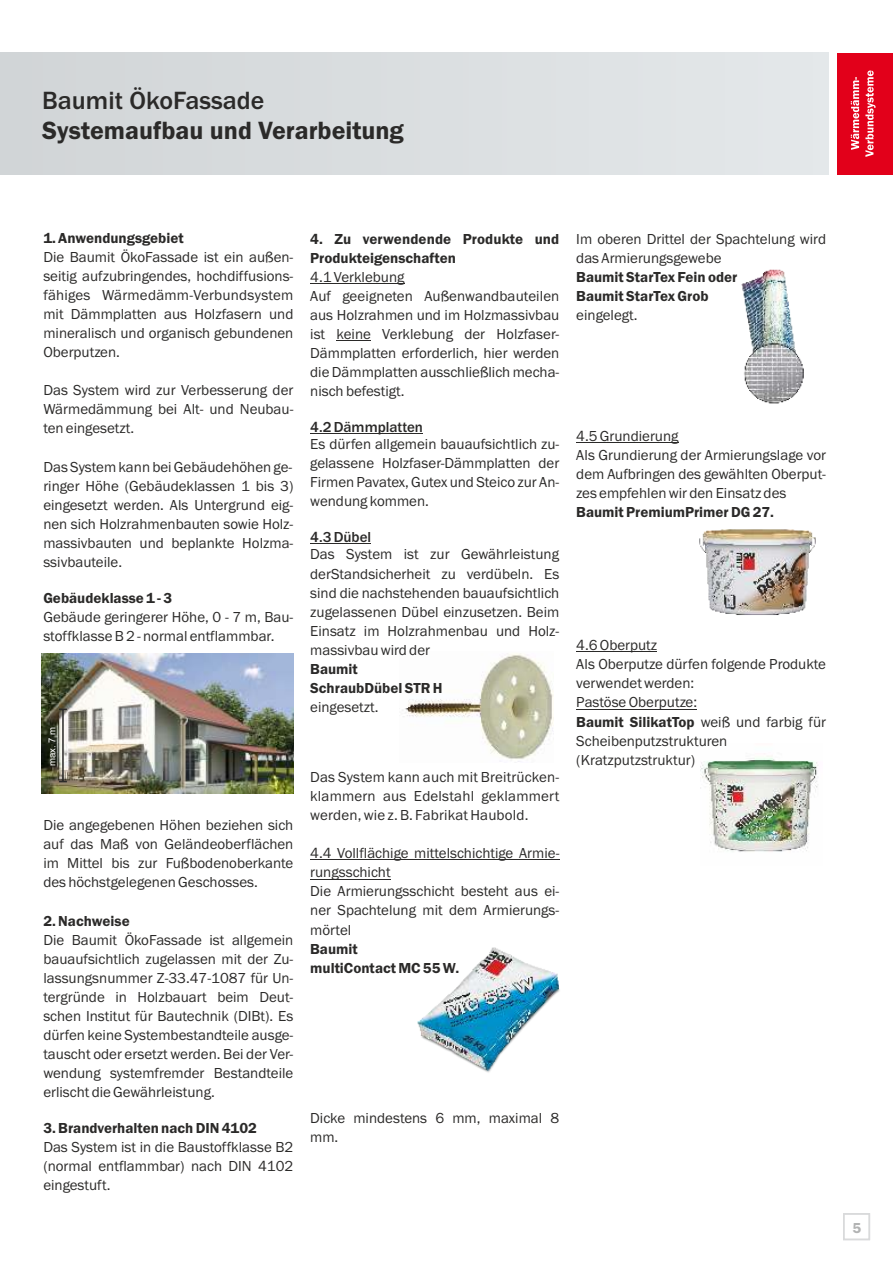
<style>
.page{position:relative;width:893px;height:1263px;background:#fff}
.page>*{position:absolute;margin:0;border:0;box-sizing:border-box;transform-origin:0 0}
.t1{font:25.8px "BM Franklin Gothic URW Dem";color:#2b2a29}
.t2{font:500 25.8px "Franklin Gothic";color:#2b2a29}
.t3{font:15px/19px "BM Franklin Gothic URW Boo";color:#2b2a29;text-align:justify}
.t4{font:15px/19px "BM Franklin Gothic URW Dem";color:#2b2a29}
.t5{font:500 15px "Franklin Gothic";color:#2b2a29}
.t6{font:15px "BM Franklin Gothic URW Dem";color:#b2b3b3}
.t7{font:9.6px "Arial";color:#fefefe}
.s1{font-family:"BM Franklin Gothic URW Boo"}
</style>
<div class="page">
<img style="left:402px;top:653px;width:151px;height:109px">
<hr style="left:310px;top:283px;width:94px;height:1px;background:#2b2a29">
<hr style="left:337px;top:340px;width:34px;height:1px;background:#2b2a29">
<hr style="left:310px;top:433px;width:113px;height:1px;background:#2b2a29">
<hr style="left:310px;top:543px;width:61px;height:1px;background:#2b2a29">
<hr style="left:310px;top:860px;width:249px;height:1px;background:#2b2a29">
<hr style="left:310px;top:879px;width:81px;height:1px;background:#2b2a29">
<img style="left:700px;top:753px;width:118px;height:99px">
<hr style="left:576px;top:442px;width:102px;height:1px;background:#2b2a29">
<hr style="left:576px;top:652px;width:81px;height:1px;background:#2b2a29">
<hr style="left:576px;top:709px;width:121px;height:1px;background:#2b2a29">
<img style="left:417px;top:947px;width:143px;height:126px">
<img style="left:41px;top:654px;width:252px;height:140px">
<img style="left:741px;top:269px;width:63px;height:135px">
<div style="left:0;top:53px;width:828px;height:121px;background:#dadee0"></div>
<div style="left:837px;top:53px;width:56px;height:121px;background:#e2001a"></div>
<svg style="left:851px;top:77px;width:8px;height:73px"></svg>
<svg style="left:865px;top:70px;width:10px;height:87px"></svg>
<div style="left:843px;top:1213px;width:27px;height:27px;border:2px solid #d9dadb"></div>
<img style="left:654px;top:529px;width:162px;height:124px">
<svg style="left:59px;top:708px;width:8px;height:74px"></svg>
<h1 class="t2" style="left:42px;top:91px;width:224px">Baumit ÖkoFassade</h1>
<h1 class="t1" style="left:42px;top:115px;width:363px">Systemaufbau und Verarbeitung</h1>
<p class="t4" style="left:43px;top:228px;width:142px">1. Anwendungsgebiet</p>
<p class="t3" style="left:43px;top:248px;width:252px">Die Baumit ÖkoFassade ist ein außen&shy;seitig aufzubringendes, hochdiffusions&shy;fähiges Wärmedämm-Verbundsystem mit Dämmplatten aus Holzfasern und mineralisch und organisch gebundenen Oberputzen.</p>
<p class="t3" style="left:43px;top:381px;width:252px">Das System wird zur Verbesserung der Wärmedämmung bei Alt- und Neubau&shy;ten eingesetzt.</p>
<p class="t3" style="left:43px;top:457px;width:252px">Das System kann bei Gebäudehöhen ge&shy;ringer Höhe (Gebäudeklassen 1 bis 3) eingesetzt werden. Als Untergrund eig&shy;nen sich Holzrahmenbauten sowie Holz&shy;massivbauten und beplankte Holzma&shy;ssivbauteile.</p>
<p class="t4" style="left:43px;top:589px;width:130px">Gebäudeklasse 1 - 3</p>
<p class="t3" style="left:43px;top:608px;width:252px">Gebäude geringerer Höhe, 0 - 7 m, Bau&shy;stoffklasse B 2 - normal entflammbar.</p>
<p class="t7" style="left:49px;top:766px;width:41px;rotate:-90deg">max. 7 m</p>
<p class="t3" style="left:43px;top:816px;width:252px">Die angegebenen Höhen beziehen sich auf das Maß von Geländeoberflächen im Mittel bis zur Fußbodenoberkante des höchstgelegenen Geschosses.</p>
<p class="t4" style="left:43px;top:911px;width:88px">2. Nachweise</p>
<p class="t3" style="left:43px;top:930px;width:252px">Die Baumit ÖkoFassade ist allgemein bauaufsichtlich zugelassen mit der Zu&shy;lassungsnummer Z-33.47-1087 für Un&shy;tergründe in Holzbauart beim Deut&shy;schen Institut für Bautechnik (DIBt). Es dürfen keine Systembestandteile ausge&shy;tauscht oder ersetzt werden. Bei der Ver&shy;wendung systemfremder Bestandteile erlischt die Gewährleistung.</p>
<p class="t4" style="left:43px;top:1119px;width:215px">3. Brandverhalten nach DIN 4102</p>
<p class="t3" style="left:43px;top:1138px;width:252px">Das System ist in die Baustoffklasse B2 (normal entflammbar) nach DIN 4102 eingestuft.</p>
<p class="t4" style="left:310px;top:229px;width:251px">4. Zu verwendende Produkte und<br>Produkteigenschaften</p>
<p class="t3" style="left:310px;top:267px;width:251px;text-align:left">4.1 Verklebung<br>Auf geeigneten Außenwandbauteilen aus Holzrahmen und im Holzmassivbau ist keine Verklebung der Holzfaser-<br>Dämmplatten erforderlich, hier werden die Dämmplatten ausschließlich mecha&shy;nisch befestigt.</p>
<p class="t5" style="left:310px;top:421px;width:114px">4.2 Dämmplatten</p>
<p class="t3" style="left:310px;top:435px;width:251px">Es dürfen allgemein bauaufsichtlich zu&shy;gelassene Holzfaser-Dämmplatten der Firmen Pavatex, Gutex und Steico zur An&shy;wendung kommen.</p>
<p class="t5" style="left:310px;top:531px;width:62px">4.3 Dübel</p>
<p class="t3" style="left:310px;top:545px;width:251px">Das System ist zur Gewährleistung derStandsicherheit zu verdübeln. Es sind die nachstehenden bauaufsichtlich zugelassenen Dübel einzusetzen. Beim Einsatz im Holzrahmenbau und Holz&shy;massivbau wird der</p>
<p class="t4" style="left:310px;top:659px;width:134px">Baumit<br>SchraubDübel STR H</p>
<p class="t3" style="left:310px;top:697px;width:70px">eingesetzt.</p>
<p class="t3" style="left:310px;top:768px;width:251px">Das System kann auch mit Breitrücken&shy;klammern aus Edelstahl geklammert werden, wie z. B. Fabrikat Haubold.</p>
<p class="t3" style="left:310px;top:844px;width:251px;text-align:left">4.4 Vollflächige mittelschichtige Armie&shy;rungsschicht<br>Die Armierungsschicht besteht aus ei&shy;ner Spachtelung mit dem Armierungs&shy;mörtel</p>
<p class="t4" style="left:310px;top:939px;width:151px">Baumit<br>multiContact MC 55 W.</p>
<p class="t3" style="left:310px;top:1108px;width:251px">Dicke mindestens 6 mm, maximal 8 mm.</p>
<p class="t3" style="left:576px;top:229px;width:251px">Im oberen Drittel der Spachtelung wird das Armierungsgewebe</p>
<p class="t4" style="left:576px;top:267px;width:163px">Baumit StarTex Fein oder<br>Baumit StarTex Grob</p>
<p class="t3" style="left:576px;top:305px;width:63px">eingelegt.</p>
<p class="t3" style="left:576px;top:427px;width:251px;text-align:left">4.5 Grundierung<br>Als Grundierung der Armierungslage vor dem Aufbringen des gewählten Oberput&shy;zes empfehlen wir den Einsatz des</p>
<p class="t4" style="left:576px;top:503px;width:199px">Baumit PremiumPrimer DG 27.</p>
<p class="t3" style="left:576px;top:636px;width:251px;text-align:left">4.6 Oberputz<br>Als Oberputze dürfen folgende Produkte verwendet werden:<br>Pastöse Oberputze:</p>
<p class="t4" style="left:576px;top:712px;width:251px">Baumit SilikatTop <span class="s1">weiß und farbig für</span></p>
<p class="t3" style="left:576px;top:731px;width:153px">Scheibenputzstrukturen (Kratzputzstruktur)</p>
<p class="t6" style="left:852px;top:1218px;width:10px">5</p>
</div>
